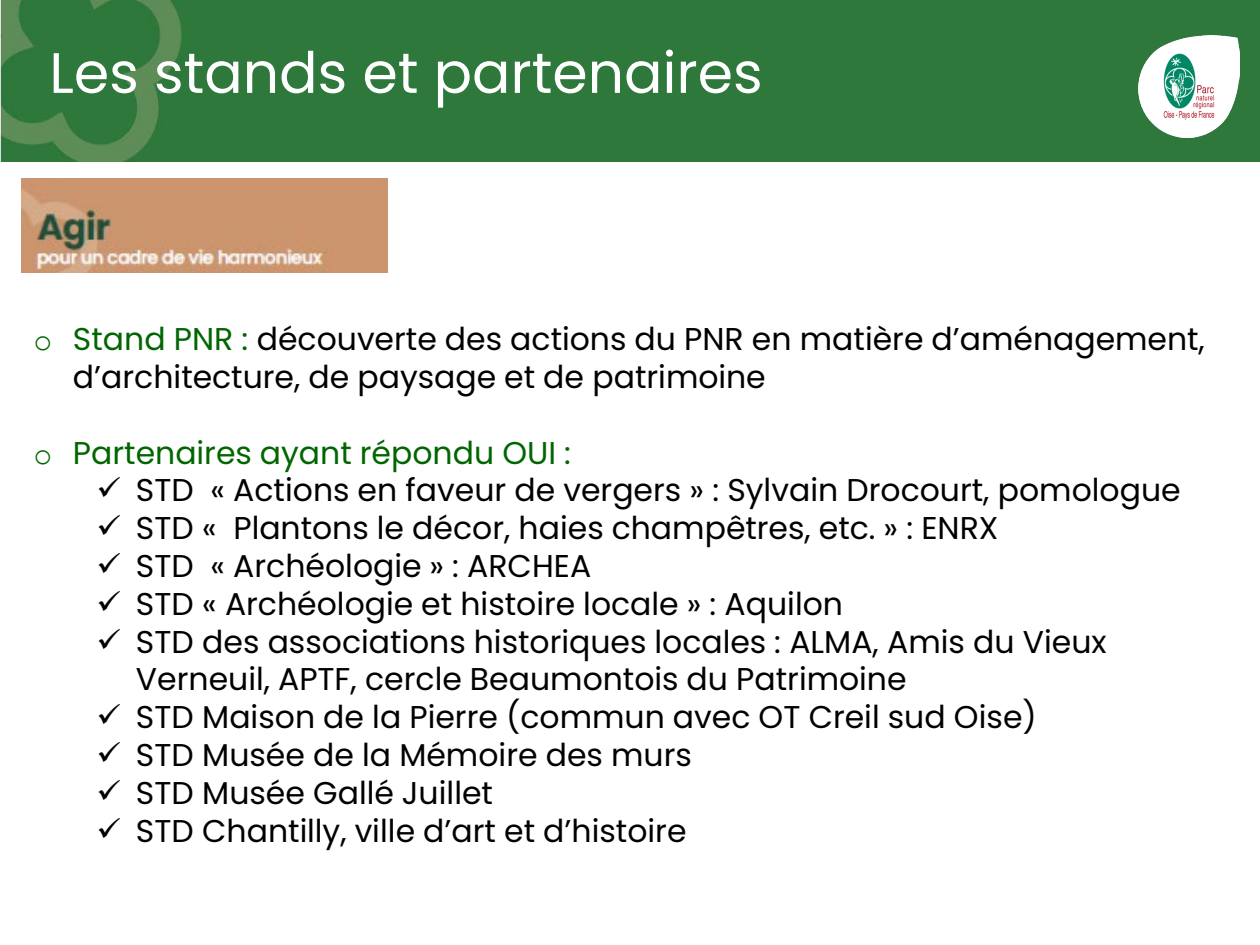
<style>
.page{position:relative;width:1260px;height:945px;background:#fff}
.page>*{position:absolute;margin:0;border:0;box-sizing:border-box;transform-origin:0 0}
.t1{font:56.88px "Poppins";color:#fff}
.t2{font:31.5px/37.8px "Poppins";color:#000}
.t3{font:31.5px "Poppins";color:#060}
.s1{font-family:"Courier New";color:#060}
.s2{color:#060}
.s3{font-family:"Courier New"}
</style>
<div class="page">
<div style="left:0;top:0;width:1260px;height:161px;background:#2e783b"></div>
<img style="left:1138px;top:36px;width:102px;height:101px">
<img style="left:21px;top:179px;width:366px;height:94px">
<h2 class="t1" style="left:49px;top:40px;width:715px">Les stands et partenaires</h2>
<p class="t2" style="left:73px;top:321px;width:1133px;text-indent:-39px"><span class="s1">o</span> <span class="s2">Stand PNR :</span> découverte des actions du PNR en matière d’aménagement, d’architecture, de paysage et de patrimoine</p>
<p class="t3" style="left:34px;top:434px;width:539px"><span class="s3">o</span> Partenaires ayant répondu OUI :</p>
<p class="t2" style="left:97px;top:472px;width:1085px">✓ STD « Actions en faveur de vergers » : Sylvain Drocourt, pomologue</p>
<p class="t2" style="left:97px;top:510px;width:903px">✓ STD « Plantons le décor, haies champêtres, etc. » : ENRX</p>
<p class="t2" style="left:97px;top:547px;width:496px">✓ STD « Archéologie » : ARCHEA</p>
<p class="t2" style="left:97px;top:585px;width:748px">✓ STD « Archéologie et histoire locale » : Aquilon</p>
<p class="t2" style="left:136px;top:623px;width:972px;text-indent:-39px">✓ STD des associations historiques locales : ALMA, Amis du Vieux<br>Verneuil, APTF, cercle Beaumontois du Patrimoine</p>
<p class="t2" style="left:97px;top:699px;width:942px">✓ STD Maison de la Pierre (commun avec OT Creil sud Oise)</p>
<p class="t2" style="left:97px;top:736px;width:597px">✓ STD Musée de la Mémoire des murs</p>
<p class="t2" style="left:97px;top:774px;width:398px">✓ STD Musée Gallé Juillet</p>
<p class="t2" style="left:97px;top:812px;width:591px">✓ STD Chantilly, ville d’art et d’histoire</p>
</div>
